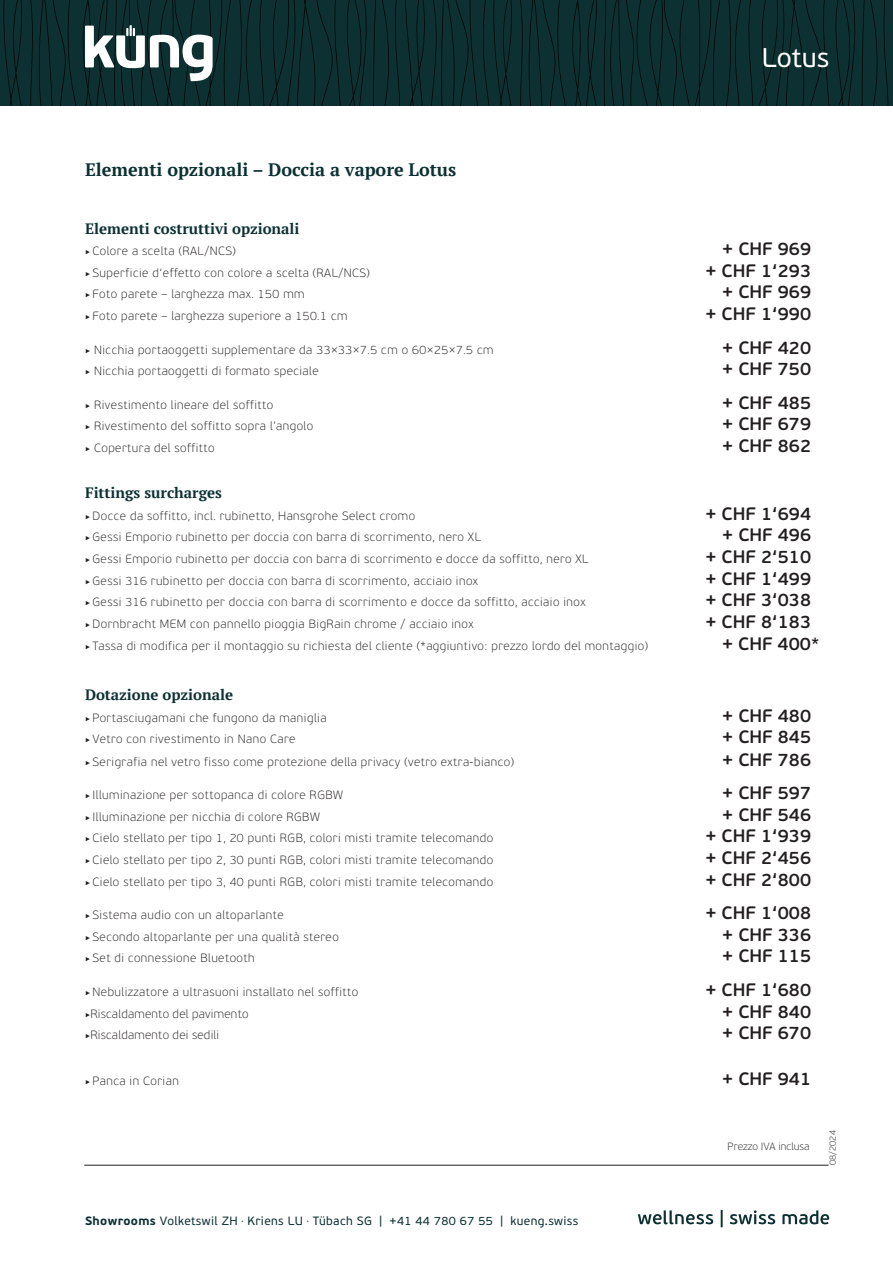
<style>
.page{position:relative;width:893px;height:1263px;background:#fff}
.page>*{position:absolute;margin:0;border:0;box-sizing:border-box;transform-origin:0 0}
.t1{font:27px "PF Beau Sans Pro";color:#fff}
.t2{font:600 18px "PF Beau Sans Pro";color:#231f20}
.t3{font:700 18px "PT Serif";color:#0d3133}
.t4{font:700 15px "PT Serif";color:#0d3133}
.t5{font:100 12px "PF Beau Sans Pro";letter-spacing:.04em;color:#231f20}
.t6{font:12px "PF Beau Sans Pro";letter-spacing:.03em;color:#0d3133}
.t7{font:100 12px "PF Beau Sans Pro";letter-spacing:.02em;color:#231f20}
.t8{font:100 10.5px "PF Beau Sans Pro";letter-spacing:.005em;color:#231f20}
.t9{font:100 9px "PF Beau Sans Pro";letter-spacing:.005em;color:#231f20}
.s1{font-weight:700}
</style>
<div class="page">
<hr style="left:84px;top:1165px;width:744px;height:1px;background:#231f20">
<svg style="left:638px;top:1210px;width:191px;height:17px"></svg>
<svg style="left:0;top:0;width:893px;height:106px;background:#133335"></svg>
<p class="t3" style="left:85px;top:158px;width:373px">Elementi opzionali – Doccia a vapore Lotus</p>
<p class="t1" style="left:762px;top:42px;width:69px">Lotus</p>
<p class="t4" style="left:85px;top:218px;width:216px">Elementi costruttivi opzionali</p>
<p class="t5" style="left:85px;top:244px;width:152px">‣ Colore a scelta (RAL/NCS)</p>
<p class="t2" style="left:722px;top:238px;width:90px">+ CHF 969</p>
<p class="t5" style="left:85px;top:266px;width:286px">‣ Superficie d‘effetto con colore a scelta (RAL/NCS)</p>
<p class="t2" style="left:705px;top:260px;width:107px">+ CHF 1‘293</p>
<p class="t5" style="left:85px;top:287px;width:221px">‣ Foto parete – larghezza max. 150 mm</p>
<p class="t2" style="left:722px;top:281px;width:90px">+ CHF 969</p>
<p class="t5" style="left:85px;top:309px;width:264px">‣ Foto parete – larghezza superiore a 150.1 cm</p>
<p class="t2" style="left:705px;top:303px;width:107px">+ CHF 1‘990</p>
<p class="t5" style="left:85px;top:343px;width:410px">‣ Nicchia portaoggetti supplementare da 33×33×7.5 cm o 60×25×7.5 cm</p>
<p class="t2" style="left:722px;top:337px;width:90px">+ CHF 420</p>
<p class="t5" style="left:85px;top:364px;width:235px">‣ Nicchia portaoggetti di formato speciale</p>
<p class="t2" style="left:722px;top:358px;width:90px">+ CHF 750</p>
<p class="t5" style="left:85px;top:398px;width:190px">‣ Rivestimento lineare del soffitto</p>
<p class="t2" style="left:722px;top:392px;width:90px">+ CHF 485</p>
<p class="t5" style="left:85px;top:419px;width:230px">‣ Rivestimento del soffitto sopra l’angolo</p>
<p class="t2" style="left:722px;top:413px;width:90px">+ CHF 679</p>
<p class="t5" style="left:85px;top:441px;width:131px">‣ Copertura del soffitto</p>
<p class="t2" style="left:722px;top:435px;width:90px">+ CHF 862</p>
<p class="t4" style="left:85px;top:483px;width:138px">Fittings surcharges</p>
<p class="t5" style="left:85px;top:509px;width:332px">‣ Docce da soffitto, incl. rubinetto, Hansgrohe Select cromo</p>
<p class="t2" style="left:705px;top:503px;width:107px">+ CHF 1‘694</p>
<p class="t5" style="left:85px;top:530px;width:397px">‣ Gessi Emporio rubinetto per doccia con barra di scorrimento, nero XL</p>
<p class="t2" style="left:722px;top:524px;width:90px">+ CHF 496</p>
<p class="t5" style="left:85px;top:552px;width:505px">‣ Gessi Emporio rubinetto per doccia con barra di scorrimento e docce da soffitto, nero XL</p>
<p class="t2" style="left:705px;top:546px;width:107px">+ CHF 2‘510</p>
<p class="t5" style="left:85px;top:574px;width:394px">‣ Gessi 316 rubinetto per doccia con barra di scorrimento, acciaio inox</p>
<p class="t2" style="left:705px;top:568px;width:107px">+ CHF 1‘499</p>
<p class="t5" style="left:85px;top:595px;width:502px">‣ Gessi 316 rubinetto per doccia con barra di scorrimento e docce da soffitto, acciaio inox</p>
<p class="t2" style="left:705px;top:589px;width:107px">+ CHF 3‘038</p>
<p class="t5" style="left:85px;top:617px;width:390px">‣ Dornbracht MEM con pannello pioggia BigRain chrome / acciaio inox</p>
<p class="t2" style="left:705px;top:611px;width:107px">+ CHF 8‘183</p>
<p class="t5" style="left:85px;top:638px;width:564px">‣ Tassa di modifica per il montaggio su richiesta del cliente (*aggiuntivo: prezzo lordo del montaggio)</p>
<p class="t2" style="left:722px;top:632px;width:99px">+ CHF 400*</p>
<p class="t4" style="left:85px;top:684px;width:150px">Dotazione opzionale</p>
<p class="t5" style="left:85px;top:710px;width:243px">‣ Portasciugamani che fungono da maniglia</p>
<p class="t2" style="left:722px;top:704px;width:90px">+ CHF 480</p>
<p class="t5" style="left:85px;top:732px;width:212px">‣ Vetro con rivestimento in Nano Care</p>
<p class="t2" style="left:722px;top:726px;width:90px">+ CHF 845</p>
<p class="t5" style="left:85px;top:755px;width:430px">‣ Serigrafia nel vetro fisso come protezione della privacy (vetro extra-bianco)</p>
<p class="t2" style="left:722px;top:749px;width:90px">+ CHF 786</p>
<p class="t5" style="left:85px;top:788px;width:259px">‣ Illuminazione per sottopanca di colore RGBW</p>
<p class="t2" style="left:722px;top:782px;width:90px">+ CHF 597</p>
<p class="t5" style="left:85px;top:810px;width:236px">‣ Illuminazione per nicchia di colore RGBW</p>
<p class="t2" style="left:722px;top:804px;width:90px">+ CHF 546</p>
<p class="t5" style="left:85px;top:831px;width:410px">‣ Cielo stellato per tipo 1, 20 punti RGB, colori misti tramite telecomando</p>
<p class="t2" style="left:705px;top:825px;width:107px">+ CHF 1‘939</p>
<p class="t5" style="left:85px;top:853px;width:410px">‣ Cielo stellato per tipo 2, 30 punti RGB, colori misti tramite telecomando</p>
<p class="t2" style="left:705px;top:847px;width:107px">+ CHF 2‘456</p>
<p class="t5" style="left:85px;top:875px;width:410px">‣ Cielo stellato per tipo 3, 40 punti RGB, colori misti tramite telecomando</p>
<p class="t2" style="left:705px;top:869px;width:107px">+ CHF 2‘800</p>
<p class="t5" style="left:85px;top:908px;width:200px">‣ Sistema audio con un altoparlante</p>
<p class="t2" style="left:705px;top:902px;width:107px">+ CHF 1‘008</p>
<p class="t5" style="left:85px;top:930px;width:255px">‣ Secondo altoparlante per una qualità stereo</p>
<p class="t2" style="left:722px;top:924px;width:90px">+ CHF 336</p>
<p class="t5" style="left:85px;top:951px;width:171px">‣ Set di connessione Bluetooth</p>
<p class="t2" style="left:722px;top:945px;width:90px">+ CHF 115</p>
<p class="t5" style="left:85px;top:985px;width:275px">‣ Nebulizzatore a ultrasuoni installato nel soffitto</p>
<p class="t2" style="left:705px;top:979px;width:107px">+ CHF 1‘680</p>
<p class="t7" style="left:85px;top:1007px;width:165px">‣Riscaldamento del pavimento</p>
<p class="t2" style="left:722px;top:1001px;width:90px">+ CHF 840</p>
<p class="t7" style="left:85px;top:1028px;width:136px">‣Riscaldamento dei sedili</p>
<p class="t2" style="left:722px;top:1022px;width:90px">+ CHF 670</p>
<p class="t5" style="left:85px;top:1074px;width:95px">‣ Panca in Corian</p>
<p class="t2" style="left:722px;top:1068px;width:90px">+ CHF 941</p>
<p class="t8" style="left:728px;top:1140px;width:84px">Prezzo IVA inclusa</p>
<p class="t9" style="left:828px;top:1165px;width:36px;rotate:-90deg">08/2024</p>
<p class="t6" style="left:85px;top:1214px;width:495px"><span class="s1">Showrooms</span> Volketswil ZH . Kriens LU . Tübach SG | +41 44 780 67 55 | kueng.swiss</p>
</div>
